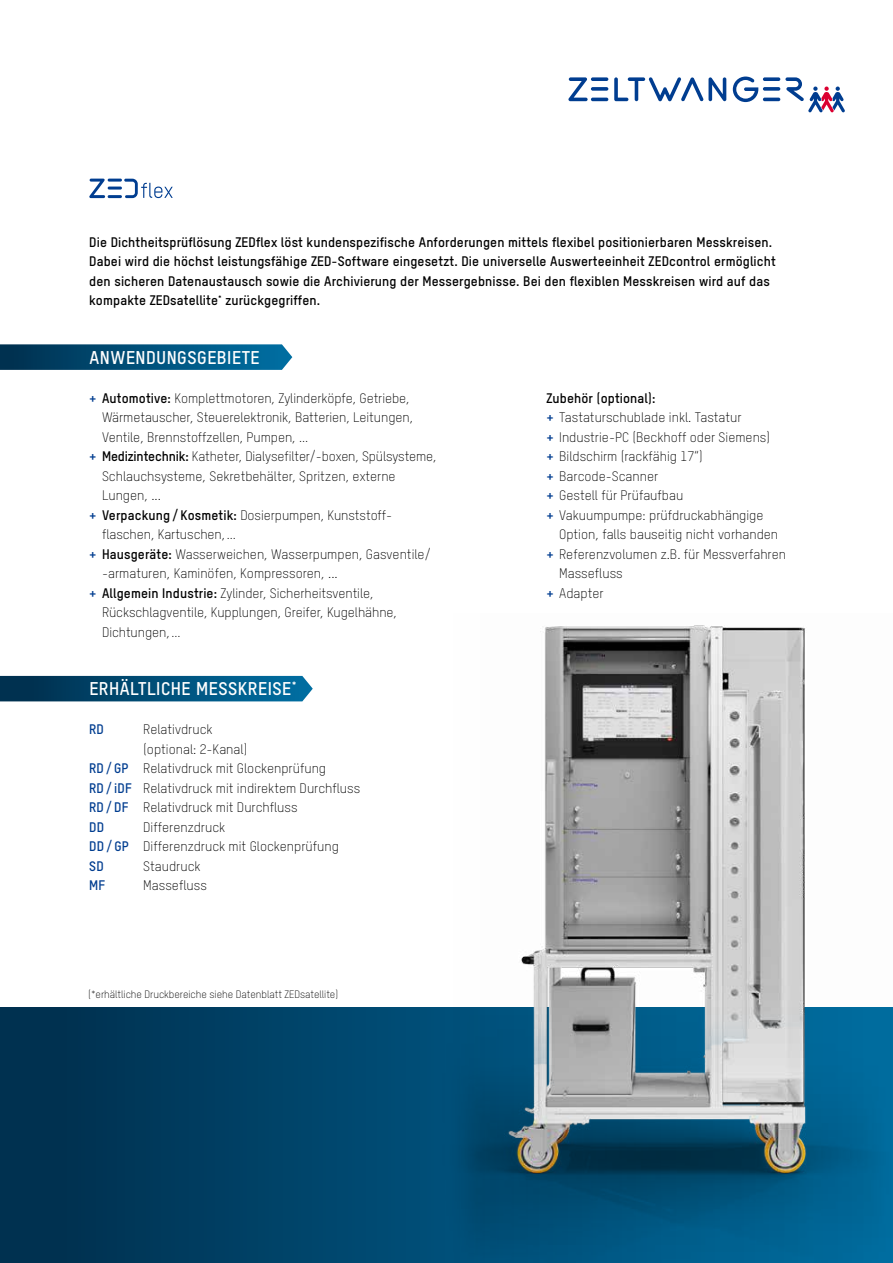
<style>
.page{position:relative;width:893px;height:1263px;background:#fff}
.page>*{position:absolute;margin:0;border:0;box-sizing:border-box;transform-origin:0 0}
.t1{font:18px "T Star Pro Bold";letter-spacing:.03em;color:#fff}
.t2{font:13.5px/19.5px "T Star Pro Light";color:#000}
.t3{font:13.5px/19.5px "T Star Pro Bold";letter-spacing:.01em;color:#000}
.t4{font:13.5px "T Star Pro Bold";letter-spacing:.01em;color:#003d90}
.t5{font:10.5px "T Star Pro Light";letter-spacing:-.005em;color:#000}
.s1{font-family:"T Star Pro Bold";color:#003d90}
.s2{font-family:"T Star Pro Bold"}
</style>
<div class="page">
<svg style="left:591px;top:77px;width:17px;height:4px"></svg>
<svg style="left:568px;top:77px;width:20px;height:24px"></svg>
<hr style="left:591px;top:98px;width:17px;height:3px;background:#003d90;border-radius:2px">
<svg style="left:591px;top:87px;width:17px;height:4px"></svg>
<svg style="left:763px;top:77px;width:17px;height:4px"></svg>
<hr style="left:763px;top:98px;width:17px;height:3px;background:#003d90;border-radius:2px">
<svg style="left:763px;top:87px;width:17px;height:4px"></svg>
<svg style="left:614px;top:77px;width:112px;height:24px"></svg>
<svg style="left:733px;top:77px;width:25px;height:25px"></svg>
<svg style="left:785px;top:77px;width:60px;height:35px"></svg>
<svg style="left:0;top:1008px;width:432px;height:255px;background:#003d60"></svg>
<svg style="left:0;top:344px;width:292px;height:26px;background:#08557e"></svg>
<svg style="left:0;top:676px;width:313px;height:25px;background:#045078"></svg>
<hr style="left:108px;top:187px;width:14px;height:3px;background:#003d90">
<hr style="left:108px;top:195px;width:14px;height:3px;background:#003d90">
<hr style="left:108px;top:179px;width:14px;height:3px;background:#003d90">
<svg style="left:89px;top:179px;width:16px;height:19px"></svg>
<svg style="left:124px;top:179px;width:49px;height:19px"></svg>
<img style="left:432px;top:625px;width:461px;height:638px">
<p class="t3" style="left:89px;top:231px;width:688px">Die Dichtheitsprüflösung ZEDflex löst kundenspezifische Anforderungen mittels flexibel positionierbaren Messkreisen.<br>Dabei wird die höchst leistungsfähige ZED-Software eingesetzt. Die universelle Auswerteeinheit ZEDcontrol ermöglicht den sicheren Datenaustausch sowie die Archivierung der Messergebnisse. Bei den flexiblen Messkreisen wird auf das kompakte ZEDsatellite<sup>*</sup> zurückgegriffen.</p>
<h1 class="t1" style="left:89px;top:344px;width:172px">ANWENDUNGSGEBIETE</h1>
<p class="t2" style="left:89px;top:387px;width:322px"><span class="s1">+</span> <span class="s2">Automotive:</span> Komplettmotoren, Zylinderköpfe, Getriebe,</p>
<p class="t2" style="left:102px;top:407px;width:313px">Wärmetauscher, Steuerelektronik, Batterien, Leitungen,</p>
<p class="t2" style="left:102px;top:426px;width:208px">Ventile, Brennstoffzellen, Pumpen, …</p>
<p class="t2" style="left:89px;top:446px;width:349px"><span class="s1">+</span> <span class="s2">Medizintechnik:</span> Katheter, Dialysefilter/-boxen, Spülsysteme,</p>
<p class="t2" style="left:102px;top:465px;width:295px">Schlauchsysteme, Sekretbehälter, Spritzen, externe</p>
<p class="t2" style="left:102px;top:485px;width:61px">Lungen, ...</p>
<p class="t2" style="left:89px;top:504px;width:304px"><span class="s1">+</span> <span class="s2">Verpackung / Kosmetik:</span> Dosierpumpen, Kunststoff-</p>
<p class="t2" style="left:102px;top:524px;width:135px">flaschen, Kartuschen,…</p>
<p class="t2" style="left:89px;top:543px;width:343px"><span class="s1">+</span> <span class="s2">Hausgeräte:</span> Wasserweichen, Wasserpumpen, Gasventile/</p>
<p class="t2" style="left:102px;top:563px;width:237px">-armaturen, Kaminöfen, Kompressoren, ...</p>
<p class="t2" style="left:89px;top:582px;width:286px"><span class="s1">+</span> <span class="s2">Allgemein Industrie:</span> Zylinder, Sicherheitsventile,</p>
<p class="t2" style="left:102px;top:602px;width:297px">Rückschlagventile, Kupplungen, Greifer, Kugelhähne,</p>
<p class="t2" style="left:102px;top:621px;width:80px">Dichtungen,…</p>
<h1 class="t1" style="left:89px;top:676px;width:209px">ERHÄLTLICHE MESSKREISE<sup>*</sup></h1>
<p class="t4" style="left:89px;top:720px;width:16px">RD</p>
<p class="t2" style="left:143px;top:719px;width:71px">Relativdruck</p>
<p class="t2" style="left:143px;top:738px;width:106px">(optional: 2-Kanal)</p>
<p class="t2" style="left:89px;top:758px;width:238px"><span class="s1">RD / GP</span> Relativdruck mit Glockenprüfung</p>
<p class="t2" style="left:89px;top:777px;width:273px"><span class="s1">RD / iDF</span> Relativdruck mit indirektem Durchfluss</p>
<p class="t2" style="left:89px;top:797px;width:210px"><span class="s1">RD / DF</span> Relativdruck mit Durchfluss</p>
<p class="t4" style="left:89px;top:817px;width:16px">DD</p>
<p class="t2" style="left:89px;top:816px;width:251px;text-indent:54px">Differenzdruck<br><span class="s1">DD / GP</span> Differenzdruck mit Glockenprüfung</p>
<p class="t4" style="left:89px;top:856px;width:16px">SD</p>
<p class="t2" style="left:143px;top:855px;width:59px">Staudruck</p>
<p class="t4" style="left:89px;top:875px;width:17px">MF</p>
<p class="t2" style="left:143px;top:875px;width:65px">Massefluss</p>
<p class="t5" style="left:88px;top:987px;width:252px">(*erhältliche Druckbereiche siehe Datenblatt ZEDsatellite)</p>
<p class="t3" style="left:546px;top:387px;width:111px">Zubehör (optional):</p>
<p class="t2" style="left:546px;top:407px;width:197px"><span class="s1">+</span> Tastaturschublade inkl. Tastatur</p>
<p class="t2" style="left:546px;top:426px;width:225px"><span class="s1">+</span> Industrie-PC (Beckhoff oder Siemens)</p>
<p class="t2" style="left:546px;top:446px;width:158px"><span class="s1">+</span> Bildschirm (rackfähig 17“)</p>
<p class="t2" style="left:546px;top:465px;width:113px"><span class="s1">+</span> Barcode-Scanner</p>
<p class="t2" style="left:546px;top:485px;width:138px"><span class="s1">+</span> Gestell für Prüfaufbau</p>
<p class="t2" style="left:546px;top:504px;width:219px"><span class="s1">+</span> Vakuumpumpe: prüfdruckabhängige</p>
<p class="t2" style="left:559px;top:524px;width:221px">Option, falls bauseitig nicht vorhanden</p>
<p class="t2" style="left:546px;top:543px;width:241px"><span class="s1">+</span> Referenzvolumen z.B. für Messverfahren</p>
<p class="t2" style="left:559px;top:563px;width:65px">Massefluss</p>
<p class="t2" style="left:546px;top:582px;width:59px"><span class="s1">+</span> Adapter</p>
</div>
